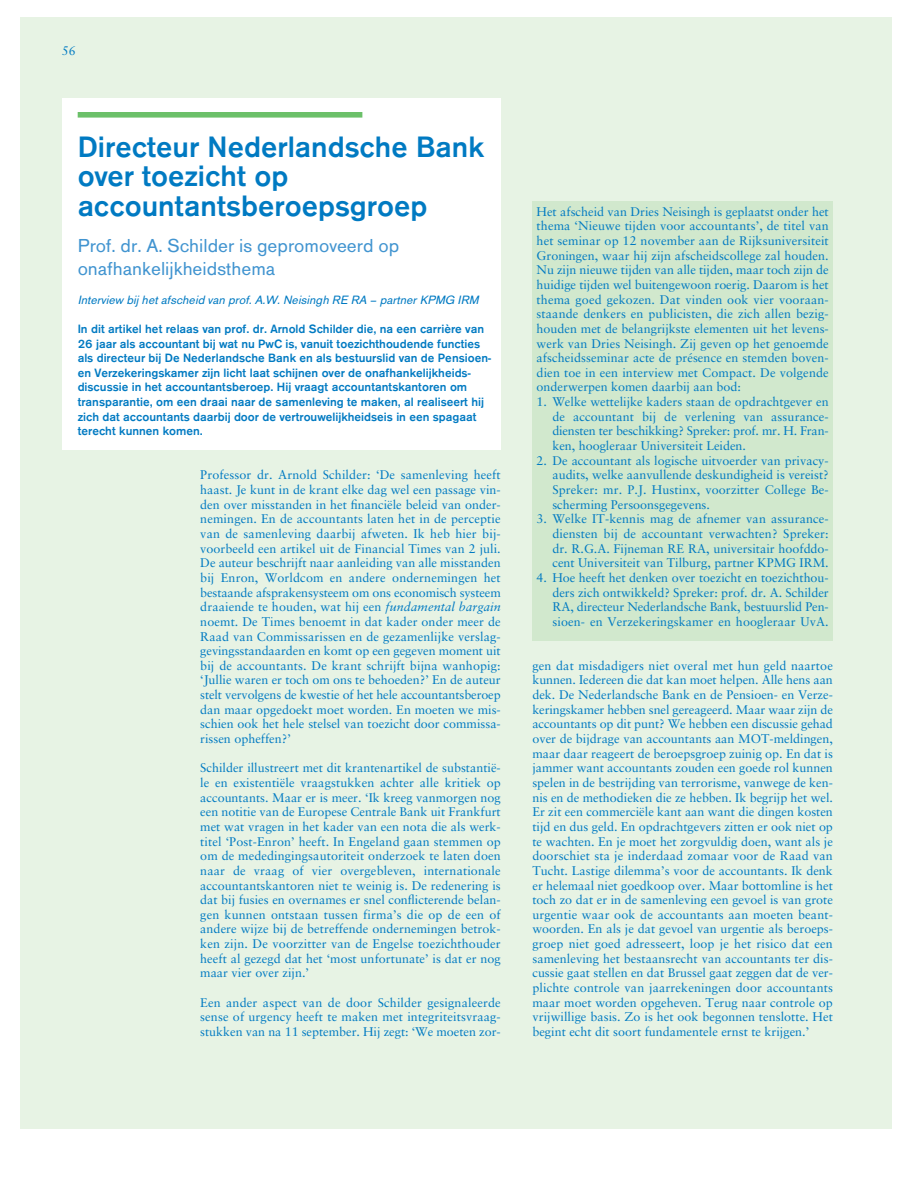
<style>
.page{position:relative;width:918px;height:1188px;background:#fff}
.page>*{position:absolute;margin:0;border:0;box-sizing:border-box;transform-origin:0 0}
.t1{font:500 30.75px/29.2px "Accius T";color:#007ac2}
.t2{font:19.5px/23.7px "Accius T";color:#4194d0}
.t3{font:12.6px/14.7px "Sabon";color:#007ac2;text-align:justify}
.t4{font:500 12.6px/14.7px "Accius T";color:#007ac2}
.t5{font:italic 12.6px "Accius T";color:#007ac2}
.s1{font-style:italic}
</style>
<div class="page">
<div style="left:21px;top:18px;width:871px;height:1110px;background:#e7f3e4"></div>
<div style="left:62px;top:98px;width:439px;height:352px;background:#fff"></div>
<div style="left:78px;top:112px;width:284px;height:6px;background:#6bc069"></div>
<div style="left:532px;top:201px;width:301px;height:439px;background:#d1e8cd"></div>
<p class="t3" style="left:62px;top:44px;width:15px">56</p>
<h1 class="t1" style="left:78px;top:135px;width:408px">Directeur Nederlandsche Bank over toezicht op accountantsberoepsgroep</h1>
<h2 class="t2" style="left:78px;top:236px;width:323px">Prof. dr. A. Schilder is gepromoveerd op onafhankelijkheidsthema</h2>
<p class="t5" style="left:78px;top:296px;width:405px">Interview bij het afscheid van prof. A.W. Neisingh RE RA – partner KPMG IRM</p>
<p class="t4" style="left:78px;top:322px;width:415px">In dit artikel het relaas van prof. dr. Arnold Schilder die, na een carrière van 26 jaar als accountant bij wat nu PwC is, vanuit toezichthoudende functies als directeur bij De Nederlandsche Bank en als bestuurslid van de Pensioen&shy;en Verzekeringskamer zijn licht laat schijnen over de onafhankelijkheids&shy;discussie in het accountantsberoep. Hij vraagt accountantskantoren om transparantie, om een draai naar de samenleving te maken, al realiseert hij zich dat accountants daarbij door de vertrouwelijkheidseis in een spagaat terecht kunnen komen.</p>
<p class="t3" style="left:200px;top:469px;width:302px">Professor dr. Arnold Schilder: ‘De samenleving heeft haast. Je kunt in de krant elke dag wel een passage vin&shy;den over misstanden in het financiële beleid van onder&shy;nemingen. En de accountants laten het in de perceptie van de samenleving daarbij afweten. Ik heb hier bij&shy;voorbeeld een artikel uit de Financial Times van 2 juli.<br>De auteur beschrijft naar aanleiding van alle misstanden bij Enron, Worldcom en andere ondernemingen het bestaande afsprakensysteem om ons economisch systeem draaiende te houden, wat hij een <span class="s1">fundamental bargain </span>noemt. De Times benoemt in dat kader onder meer de Raad van Commissarissen en de gezamenlijke verslag&shy;gevingsstandaarden en komt op een gegeven moment uit bij de accountants. De krant schrijft bijna wanhopig: ‘Jullie waren er toch om ons te behoeden?’ En de auteur stelt vervolgens de kwestie of het hele accountantsberoep dan maar opgedoekt moet worden. En moeten we mis&shy;schien ook het hele stelsel van toezicht door commissa&shy;rissen opheffen?’</p>
<p class="t3" style="left:200px;top:762px;width:302px">Schilder illustreert met dit krantenartikel de substantië&shy;le en existentiële vraagstukken achter alle kritiek op accountants. Maar er is meer. ‘Ik kreeg vanmorgen nog een notitie van de Europese Centrale Bank uit Frankfurt met wat vragen in het kader van een nota die als werk&shy;titel ‘Post-Enron’ heeft. In Engeland gaan stemmen op om de mededingingsautoriteit onderzoek te laten doen naar de vraag of vier overgebleven, internationale accountantskantoren niet te weinig is. De redenering is dat bij fusies en overnames er snel conflicterende belan&shy;gen kunnen ontstaan tussen firma’s die op de een of andere wijze bij de betreffende ondernemingen betrok&shy;ken zijn. De voorzitter van de Engelse toezichthouder heeft al gezegd dat het ‘most unfortunate’ is dat er nog maar vier over zijn.’</p>
<p class="t3" style="left:200px;top:996px;width:302px">Een ander aspect van de door Schilder gesignaleerde sense of urgency heeft te maken met integriteitsvraag&shy;stukken van na 11 september. Hij zegt: ‘We moeten zor-</p>
<p class="t3" style="left:537px;top:205px;width:294px">Het afscheid van Dries Neisingh is geplaatst onder het thema ‘Nieuwe tijden voor accountants’, de titel van het seminar op 12 november aan de Rijksuniversiteit Groningen, waar hij zijn afscheidscollege zal houden.<br>Nu zijn nieuwe tijden van alle tijden, maar toch zijn de huidige tijden wel buitengewoon roerig. Daarom is het thema goed gekozen. Dat vinden ook vier vooraan&shy;staande denkers en publicisten, die zich allen bezig&shy;houden met de belangrijkste elementen uit het levens&shy;werk van Dries Neisingh. Zij geven op het genoemde afscheidsseminar acte de présence en stemden boven&shy;dien toe in een interview met Compact. De volgende onderwerpen komen daarbij aan bod:</p>
<p class="t3" style="left:552px;top:395px;width:278px;text-indent:-16px">1. Welke wettelijke kaders staan de opdrachtgever en de accountant bij de verlening van assurance&shy;diensten ter beschikking? Spreker: prof. mr. H. Fran&shy;ken, hoogleraar Universiteit Leiden.</p>
<p class="t3" style="left:552px;top:454px;width:278px;text-indent:-16px">2. De accountant als logische uitvoerder van privacy&shy;audits, welke aanvullende deskundigheid is vereist?<br>Spreker: mr. P.J. Hustinx, voorzitter College Be&shy;scherming Persoonsgegevens.</p>
<p class="t3" style="left:552px;top:513px;width:278px;text-indent:-16px">3. Welke IT-kennis mag de afnemer van assurance&shy;diensten bij de accountant verwachten? Spreker: dr. R.G.A. Fijneman RE RA, universitair hoofddo&shy;cent Universiteit van Tilburg, partner KPMG IRM.</p>
<p class="t3" style="left:552px;top:571px;width:278px;text-indent:-16px">4. Hoe heeft het denken over toezicht en toezichthou&shy;ders zich ontwikkeld? Spreker: prof. dr. A. Schilder RA, directeur Nederlandsche Bank, bestuurslid Pen&shy;sioen- en Verzekeringskamer en hoogleraar UvA.</p>
<p class="t3" style="left:532px;top:659px;width:302px">gen dat misdadigers niet overal met hun geld naartoe kunnen. Iedereen die dat kan moet helpen. Alle hens aan dek. De Nederlandsche Bank en de Pensioen- en Verze&shy;keringskamer hebben snel gereageerd. Maar waar zijn de accountants op dit punt? We hebben een discussie gehad over de bijdrage van accountants aan MOT-meldingen, maar daar reageert de beroepsgroep zuinig op. En dat is jammer want accountants zouden een goede rol kunnen spelen in de bestrijding van terrorisme, vanwege de ken&shy;nis en de methodieken die ze hebben. Ik begrijp het wel.<br>Er zit een commerciële kant aan want die dingen kosten tijd en dus geld. En opdrachtgevers zitten er ook niet op te wachten. En je moet het zorgvuldig doen, want als je doorschiet sta je inderdaad zomaar voor de Raad van Tucht. Lastige dilemma’s voor de accountants. Ik denk er helemaal niet goedkoop over. Maar bottomline is het toch zo dat er in de samenleving een gevoel is van grote urgentie waar ook de accountants aan moeten beant&shy;woorden. En als je dat gevoel van urgentie als beroeps&shy;groep niet goed adresseert, loop je het risico dat een samenleving het bestaansrecht van accountants ter dis&shy;cussie gaat stellen en dat Brussel gaat zeggen dat de ver&shy;plichte controle van jaarrekeningen door accountants maar moet worden opgeheven. Terug naar controle op vrijwillige basis. Zo is het ook begonnen tenslotte. Het begint echt dit soort fundamentele ernst te krijgen.’</p>
</div>
